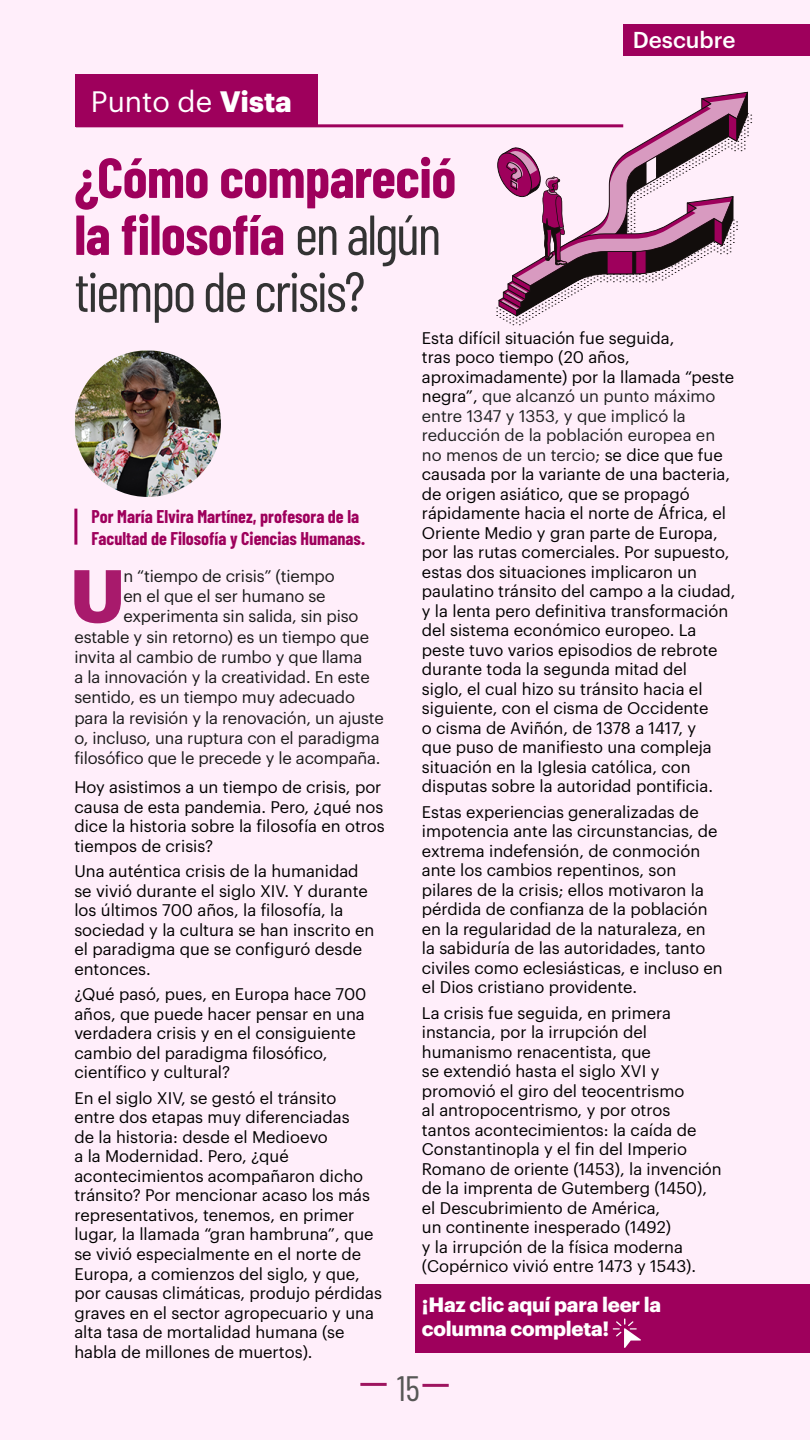
<style>
.page{position:relative;width:810px;height:1440px;background:#ffeefa}
.page>*{position:absolute;margin:0;border:0;box-sizing:border-box;transform-origin:0 0}
.t1{font:700 73.12px "Graphik";color:#a81a6c}
.t2{font:700 56.25px/57px "Barlow Condensed";letter-spacing:-.01em;color:#9e005c}
.t3{font:35.25px "Barlow Condensed";color:#575756}
.t4{font:28.95px "Graphik";color:#fff}
.t5{font:500 22.5px "Graphik";color:#fff}
.t6{font:700 20.25px/24px "Graphik";letter-spacing:-.01em;color:#fff}
.t7{font:700 18px/21.6px "Barlow Condensed";color:#9e005c}
.t8{font:16.5px/19.5px "Graphik";color:#000}
.t9{font:16.5px "Graphik";letter-spacing:-.01em;color:#1a1a1a}
.s1{font-weight:700}
.s2{font-weight:400;color:#333}
.s3{color:#202122}
</style>
<div class="page">
<svg style="left:496px;top:92px;width:256px;height:233px"></svg>
<div style="left:416px;top:1284px;width:394px;height:69px;background:#9e005c"></div>
<div style="left:623px;top:24px;width:187px;height:31px;background:#9e005c"></div>
<hr style="left:360px;top:1383px;width:27px;height:3px;background:#9e145f">
<hr style="left:422px;top:1384px;width:27px;height:3px;background:#9e145f">
<div style="left:75px;top:75px;width:243px;height:52px;background:#9e005c"></div>
<hr style="left:76px;top:124px;width:547px;height:3px;background:#9e005c">
<img style="left:75px;top:351px;width:146px;height:146px">
<hr style="left:74px;top:509px;width:3px;height:36px;background:#9e005c">
<svg style="left:613px;top:1318px;width:28px;height:30px"></svg>
<h3 class="t4" style="left:91px;top:80px;width:203px">Punto de <span class="s1">Vista</span></h3>
<h2 class="t2" style="left:74px;top:148px;width:383px">¿Cómo compareció la filosofía <span class="s2">en algún tiempo de crisis?</span></h2>
<h3 class="t5" style="left:633px;top:23px;width:104px">Descubre</h3>
<p class="t7" style="left:92px;top:505px;width:276px">Por María Elvira Martínez, profesora de la<br>Facultad de Filosofía y Ciencias Humanas.</p>
<h1 class="t1" style="left:70px;top:539px;width:57px">U</h1>
<p class="t9" style="left:123px;top:564px;width:213px">n “tiempo de crisis” (tiempo</p>
<p class="t9" style="left:123px;top:584px;width:204px">en el que el ser humano se</p>
<p class="t9" style="left:123px;top:604px;width:237px">experimenta sin salida, sin piso</p>
<p class="t9" style="left:74px;top:624px;width:296px">estable y sin retorno) es un tiempo que</p>
<p class="t9" style="left:74px;top:645px;width:290px">invita al cambio de rumbo y que llama</p>
<p class="t9" style="left:74px;top:665px;width:297px">a la innovación y la creatividad. En este</p>
<p class="t9" style="left:74px;top:685px;width:282px">sentido, es un tiempo muy adecuado</p>
<p class="t9" style="left:74px;top:705px;width:311px">para la revisión y la renovación, un ajuste</p>
<p class="t9" style="left:74px;top:726px;width:307px">o, incluso, una ruptura con el paradigma</p>
<p class="t9" style="left:74px;top:746px;width:308px">filosófico que le precede y le acompaña.</p>
<p class="t8" style="left:74px;top:776px;width:312px">Hoy asistimos a un tiempo de crisis, por causa de esta pandemia. Pero, ¿qué nos dice la historia sobre la filosofía en otros tiempos de crisis?</p>
<p class="t8" style="left:74px;top:860px;width:301px">Una auténtica crisis de la humanidad se vivió durante el siglo XIV. Y durante los últimos 700 años, la filosofía, la sociedad y la cultura se han inscrito en el paradigma que se configuró desde entonces.</p>
<p class="t8" style="left:74px;top:983px;width:294px">¿Qué pasó, pues, en Europa hace 700 años, que puede hacer pensar en una verdadera crisis y en el consiguiente cambio del paradigma filosófico, científico y cultural?</p>
<p class="t8" style="left:74px;top:1087px;width:309px">En el siglo XIV, se gestó el tránsito<br>entre dos etapas muy diferenciadas<br>de la historia: desde el Medioevo<br>a la Modernidad. Pero, ¿qué acontecimientos acompañaron dicho tránsito? Por mencionar acaso los más representativos, tenemos, en primer lugar, la llamada “gran hambruna”, que se vivió especialmente en el norte de Europa, a comienzos del siglo, y que, por causas climáticas, produjo pérdidas graves en el sector agropecuario y una alta tasa de mortalidad humana (se habla de millones de muertos).</p>
<p class="t8" style="left:422px;top:326px;width:315px">Esta difícil situación fue seguida,<br>tras poco tiempo (20 años, aproximadamente) por la llamada “peste negra”, <span class="s3">que alcanzó un punto máximo entre 1347 y 1353, y que implicó la reducción de la población europea en no menos de un tercio;</span> se dice que fue causada por la variante de una bacteria, de origen asiático, que se propagó rápidamente hacia el norte de África, el Oriente Medio y gran parte de Europa, por las rutas comerciales. Por supuesto, estas dos situaciones implicaron un paulatino tránsito del campo a la ciudad, y la lenta pero definitiva transformación del sistema económico europeo. La peste tuvo varios episodios de rebrote durante toda la segunda mitad del<br>siglo, el cual hizo su tránsito hacia el siguiente, con el cisma de Occidente<br>o cisma de Aviñón, de 1378 a 1417, y<br>que puso de manifiesto una compleja situación en la Iglesia católica, con disputas sobre la autoridad pontificia.</p>
<p class="t8" style="left:422px;top:800px;width:302px">Estas experiencias generalizadas de impotencia ante las circunstancias, de extrema indefensión, de conmoción ante los cambios repentinos, son pilares de la crisis; ellos motivaron la pérdida de confianza de la población en la regularidad de la naturaleza, en la sabiduría de las autoridades, tanto civiles como eclesiásticas, e incluso en el Dios cristiano providente.</p>
<p class="t8" style="left:422px;top:1001px;width:301px">La crisis fue seguida, en primera instancia, por la irrupción del humanismo renacentista, que<br>se extendió hasta el siglo XVI y promovió el giro del teocentrismo<br>al antropocentrismo, y por otros tantos acontecimientos: la caída de Constantinopla y el fin del Imperio Romano de oriente (1453), la invención de la imprenta de Gutemberg (1450), el Descubrimiento de América,<br>un continente inesperado (1492)<br>y la irrupción de la física moderna (Copérnico vivió entre 1473 y 1543).</p>
<p class="t6" style="left:422px;top:1291px;width:241px">¡Haz clic aquí para leer la columna completa!</p>
<h3 class="t3" style="left:397px;top:1366px;width:25px">15</h3>
</div>
